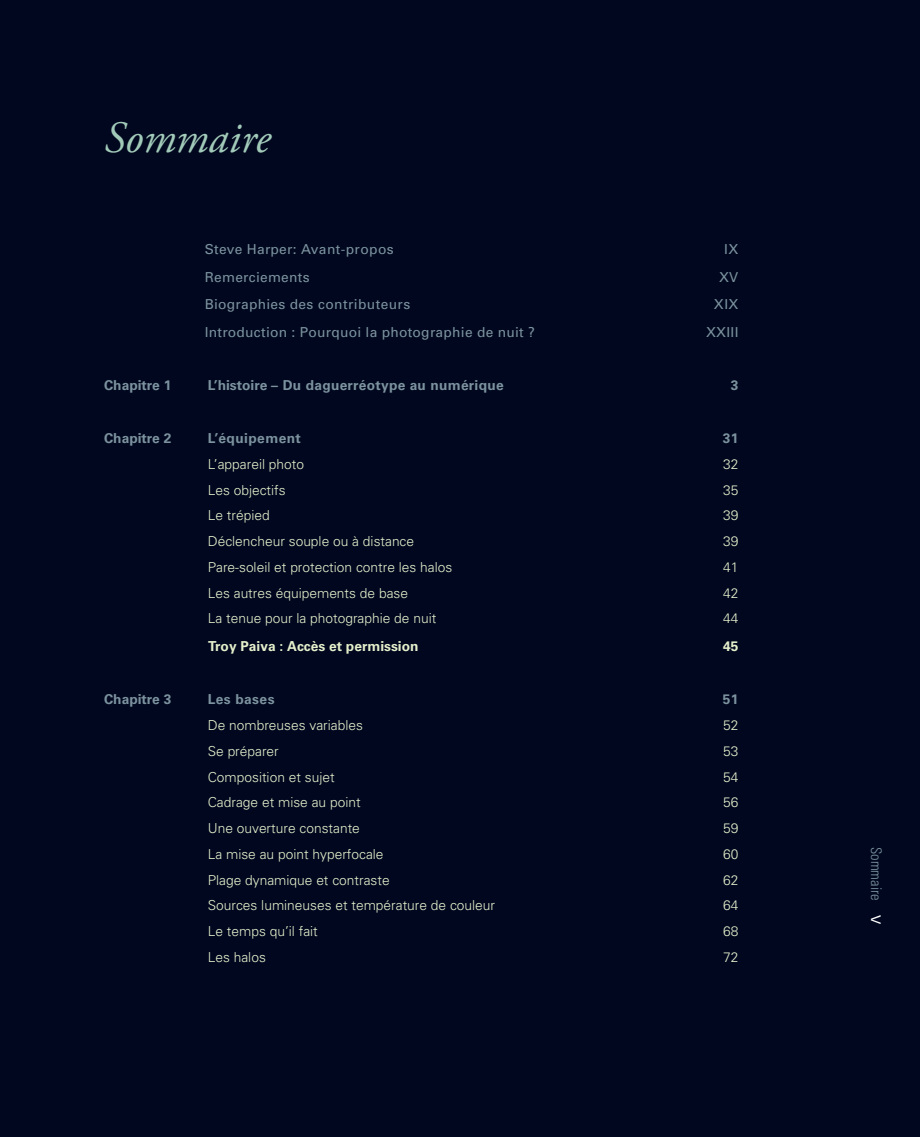
<style>
.page{position:relative;width:920px;height:1137px;background:#fff}
.page>*{position:absolute;margin:0;border:0;box-sizing:border-box;transform-origin:0 0}
.t1{font:italic 44.62px "Adobe Garamond Pro";color:#a2cab9}
.t2{font:300 condensed 14.53px "Univers";color:#7c929e}
.t3{font:300 13.83px "Univers";color:#e5efcb}
.t4{font:13.83px "Univers";letter-spacing:.02em;color:#7c929e}
.t5{font:700 13.83px "Univers";letter-spacing:.02em;color:#7c929e}
.t6{font:700 13.83px "Univers";color:#e5efcb}
.t7{font:700 13.83px "Univers";color:#7c929e}
.s1{font-family:"Frutiger";font-weight:400;font-stretch:normal;font-size:13.83px;color:#fff}
</style>
<div class="page">
<div style="left:0;top:0;width:919px;height:1137px;background:#00071f"></div>
<h1 class="t1" style="left:104px;top:121px;width:168px">Sommaire</h1>
<p class="t4" style="left:205px;top:244px;width:190px">Steve Harper: Avant-propos</p>
<p class="t4" style="left:724px;top:244px;width:16px">IX</p>
<p class="t4" style="left:205px;top:271px;width:106px">Remerciements</p>
<p class="t4" style="left:719px;top:271px;width:21px">XV</p>
<p class="t4" style="left:205px;top:299px;width:207px">Biographies des contributeurs</p>
<p class="t4" style="left:713px;top:299px;width:26px">XIX</p>
<p class="t4" style="left:205px;top:326px;width:332px">Introduction : Pourquoi la photographie de nuit ?</p>
<p class="t4" style="left:706px;top:326px;width:34px">XXIII</p>
<p class="t7" style="left:104px;top:380px;width:69px">Chapitre 1</p>
<p class="t5" style="left:208px;top:380px;width:297px">L’histoire – Du daguerréotype au numérique</p>
<p class="t5" style="left:730px;top:380px;width:9px">3</p>
<p class="t7" style="left:104px;top:433px;width:69px">Chapitre 2</p>
<p class="t5" style="left:208px;top:433px;width:95px">L’équipement</p>
<p class="t5" style="left:722px;top:433px;width:17px">31</p>
<p class="t3" style="left:208px;top:459px;width:98px">L’appareil photo</p>
<p class="t3" style="left:723px;top:459px;width:17px">32</p>
<p class="t3" style="left:208px;top:484px;width:79px">Les objectifs</p>
<p class="t3" style="left:723px;top:484px;width:17px">35</p>
<p class="t3" style="left:208px;top:510px;width:63px">Le trépied</p>
<p class="t3" style="left:723px;top:510px;width:17px">39</p>
<p class="t3" style="left:208px;top:536px;width:208px">Déclencheur souple ou à distance</p>
<p class="t3" style="left:723px;top:536px;width:17px">39</p>
<p class="t3" style="left:208px;top:562px;width:246px">Pare-soleil et protection contre les halos</p>
<p class="t3" style="left:723px;top:562px;width:17px">41</p>
<p class="t3" style="left:208px;top:588px;width:202px">Les autres équipements de base</p>
<p class="t3" style="left:723px;top:588px;width:17px">42</p>
<p class="t3" style="left:208px;top:613px;width:230px">La tenue pour la photographie de nuit</p>
<p class="t3" style="left:723px;top:613px;width:17px">44</p>
<p class="t6" style="left:208px;top:641px;width:212px">Troy Paiva : Accès et permission</p>
<p class="t6" style="left:723px;top:641px;width:17px">45</p>
<p class="t7" style="left:104px;top:694px;width:69px">Chapitre 3</p>
<p class="t5" style="left:208px;top:694px;width:68px">Les bases</p>
<p class="t5" style="left:722px;top:694px;width:17px">51</p>
<p class="t3" style="left:208px;top:720px;width:157px">De nombreuses variables</p>
<p class="t3" style="left:723px;top:720px;width:17px">52</p>
<p class="t3" style="left:208px;top:746px;width:73px">Se préparer</p>
<p class="t3" style="left:723px;top:746px;width:17px">53</p>
<p class="t3" style="left:208px;top:771px;width:128px">Composition et sujet</p>
<p class="t3" style="left:723px;top:771px;width:17px">54</p>
<p class="t3" style="left:208px;top:797px;width:154px">Cadrage et mise au point</p>
<p class="t3" style="left:723px;top:797px;width:17px">56</p>
<p class="t3" style="left:208px;top:823px;width:153px">Une ouverture constante</p>
<p class="t3" style="left:723px;top:823px;width:17px">59</p>
<p class="t3" style="left:208px;top:849px;width:177px">La mise au point hyperfocale</p>
<p class="t3" style="left:723px;top:849px;width:17px">60</p>
<p class="t3" style="left:208px;top:874px;width:183px">Plage dynamique et contraste</p>
<p class="t3" style="left:723px;top:874px;width:17px">62</p>
<p class="t3" style="left:208px;top:900px;width:289px">Sources lumineuses et température de couleur</p>
<p class="t3" style="left:723px;top:900px;width:17px">64</p>
<p class="t3" style="left:208px;top:926px;width:111px">Le temps qu’il fait</p>
<p class="t3" style="left:723px;top:926px;width:17px">68</p>
<p class="t3" style="left:208px;top:952px;width:60px">Les halos</p>
<p class="t3" style="left:723px;top:952px;width:17px">72</p>
<p class="t2" style="left:881px;top:847px;width:79px;rotate:90deg">Sommaire <span class="s1">V</span></p>
</div>
